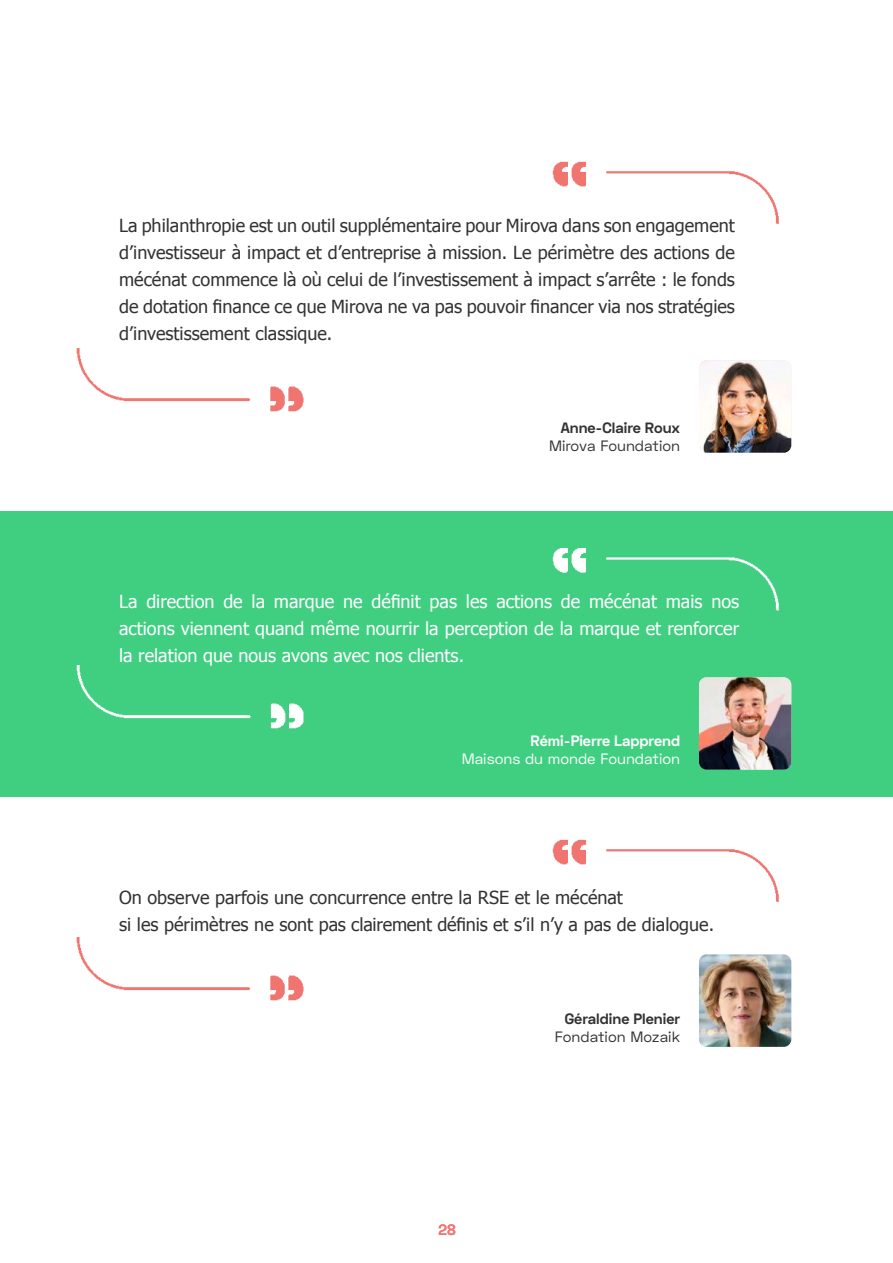
<style>
.page{position:relative;width:893px;height:1263px;background:#fff}
.page>*{position:absolute;margin:0;border:0;box-sizing:border-box;transform-origin:0 0}
.t1{font:18px/27px "Tahoma";color:#333;text-align:justify}
.t2{font:18px/27px "Tahoma";color:#fff;text-align:justify}
.t3{font:700 15px "Space Grotesk";color:#333}
.t4{font:15px "Space Grotesk";color:#333}
.t5{font:15px "Space Grotesk";color:#fff}
.t6{font:700 15px "Space Grotesk";color:#fff}
.t7{font:600 15px "Space Grotesk";color:#f07570}
</style>
<div class="page">
<div style="left:0;top:511px;width:893px;height:285px;background:#40cf81"></div>
<img style="left:76px;top:937px;width:228px;height:64px">
<img style="left:76px;top:348px;width:228px;height:64px">
<img style="left:552px;top:839px;width:240px;height:131px">
<img style="left:552px;top:161px;width:227px;height:63px">
<img style="left:76px;top:665px;width:228px;height:64px">
<img style="left:552px;top:548px;width:227px;height:63px">
<img style="left:699px;top:954px;width:92px;height:93px">
<img style="left:699px;top:677px;width:92px;height:93px">
<img style="left:699px;top:360px;width:92px;height:93px">
<p class="t1" style="left:119px;top:211px;width:617px">La philanthropie est un outil supplémentaire pour Mirova dans son engagement d’investisseur à impact et d’entreprise à mission. Le périmètre des actions de mécénat commence là où celui de l’investissement à impact s’arrête : le fonds de dotation finance ce que Mirova ne va pas pouvoir financer via nos stratégies d’investissement classique.</p>
<p class="t3" style="left:561px;top:418px;width:121px">Anne-Claire Roux</p>
<p class="t4" style="left:549px;top:436px;width:133px">Mirova Foundation</p>
<p class="t2" style="left:119px;top:587px;width:622px">La direction de la marque ne définit pas les actions de mécénat mais nos actions viennent quand même nourrir la perception de la marque et renforcer la relation que nous avons avec nos clients.</p>
<p class="t6" style="left:530px;top:731px;width:151px">Rémi-Pierre Lapprend</p>
<p class="t5" style="left:462px;top:749px;width:220px">Maisons du monde Foundation</p>
<p class="t1" style="left:119px;top:883px;width:597px">On observe parfois une concurrence entre la RSE et le mécénat<br>si les périmètres ne sont pas clairement définis et s’il n’y a pas de dialogue.</p>
<p class="t7" style="left:438px;top:1220px;width:19px">28</p>
<p class="t3" style="left:565px;top:1009px;width:117px">Géraldine Plenier</p>
<p class="t4" style="left:555px;top:1027px;width:127px">Fondation Mozaik</p>
</div>
